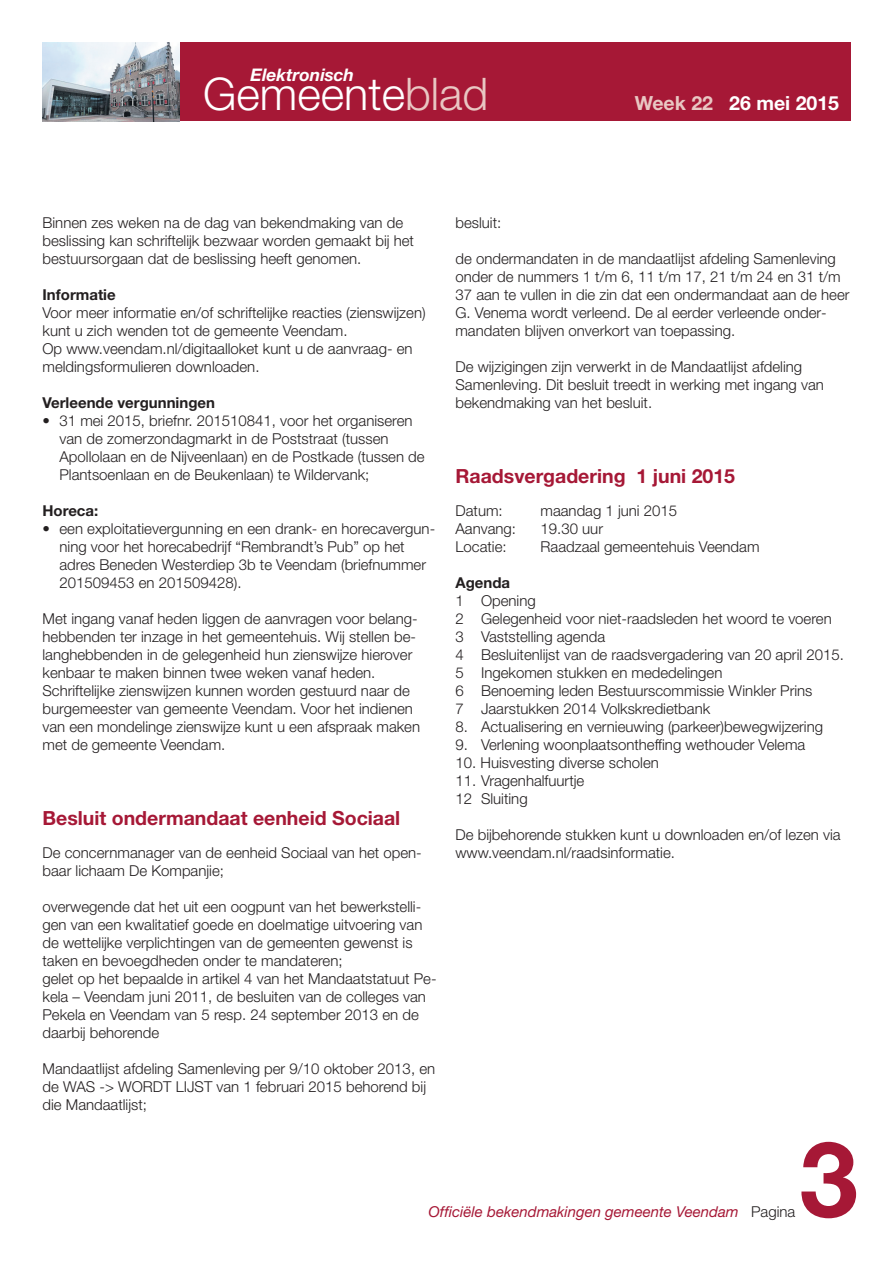
<style>
.page{position:relative;width:893px;height:1263px;background:#fff}
.page>*{position:absolute;margin:0;border:0;box-sizing:border-box;transform-origin:0 0}
.t1{font:700 105px "Helvetica Neue LT Std";color:#a61836}
.t2{font:300 45px "Helvetica Neue LT Std";color:#fff}
.t3{font:700 19.5px "Helvetica Neue LT Std";color:#a61836}
.t4{font:700 19.5px "Helvetica Neue LT Std";color:#fff}
.t5{font:italic 700 17.4px "Helvetica Neue LT Std";color:#fff}
.t6{font:300 15px/18px "Helvetica Neue LT Std";color:#231f20}
.t7{font:700 15px "Helvetica Neue LT Std";color:#231f20}
.t8{font:italic 15px "Helvetica Neue LT Std";color:#a61836}
.s1{color:#e9c7c3}
.s2{font-weight:300;font-style:normal;color:#231f20}
</style>
<div class="page">
<div style="left:43px;top:43px;width:807px;height:78px;background:#a61836"></div>
<img style="left:43px;top:43px;width:137px;height:78px">
<p class="t5" style="left:250px;top:68px;width:105px">Elektronisch</p>
<h2 class="t2" style="left:203px;top:78px;width:287px">Gemeente<span class="s1">blad</span></h2>
<h3 class="t4" style="left:635px;top:97px;width:206px"><span class="s1">Week 22</span> 26 mei 2015</h3>
<p class="t6" style="left:43px;top:215px;width:373px">Binnen zes weken na de dag van bekendmaking van de beslissing kan schriftelijk bezwaar worden gemaakt bij het bestuursorgaan dat de beslissing heeft genomen.</p>
<p class="t7" style="left:43px;top:289px;width:75px">Informatie</p>
<p class="t6" style="left:43px;top:305px;width:385px">Voor meer informatie en/of schriftelijke reacties (zienswijzen) kunt u zich wenden tot de gemeente Veendam.<br>Op www.veendam.nl/digitaalloket kunt u de aanvraag- en meldingsformulieren downloaden.</p>
<p class="t7" style="left:43px;top:397px;width:174px">Verleende vergunningen</p>
<p class="t6" style="left:60px;top:413px;width:367px;text-indent:-17px">• 31 mei 2015, briefnr. 201510841, voor het organiseren van de zomerzondagmarkt in de Poststraat (tussen Apollolaan en de Nijveenlaan) en de Postkade (tussen de Plantsoenlaan en de Beukenlaan) te Wildervank;</p>
<p class="t7" style="left:43px;top:505px;width:57px">Horeca:</p>
<p class="t6" style="left:60px;top:521px;width:377px;text-indent:-17px">• een exploitatievergunning en een drank- en horecavergun&shy;ning voor het horecabedrijf “Rembrandt’s Pub” op het adres Beneden Westerdiep 3b te Veendam (briefnummer 201509453 en 201509428).</p>
<p class="t6" style="left:43px;top:611px;width:379px">Met ingang vanaf heden liggen de aanvragen voor belang&shy;hebbenden ter inzage in het gemeentehuis. Wij stellen be&shy;langhebbenden in de gelegenheid hun zienswijze hierover kenbaar te maken binnen twee weken vanaf heden.<br>Schriftelijke zienswijzen kunnen worden gestuurd naar de burgemeester van gemeente Veendam. Voor het indienen van een mondelinge zienswijze kunt u een afspraak maken met de gemeente Veendam.</p>
<h3 class="t3" style="left:43px;top:811px;width:359px">Besluit ondermandaat eenheid Sociaal</h3>
<p class="t6" style="left:43px;top:845px;width:381px">De concernmanager van de eenheid Sociaal van het open&shy;baar lichaam De Kompanjie;</p>
<p class="t6" style="left:43px;top:899px;width:395px">overwegende dat het uit een oogpunt van het bewerkstelli&shy;gen van een kwalitatief goede en doelmatige uitvoering van de wettelijke verplichtingen van de gemeenten gewenst is taken en bevoegdheden onder te mandateren;<br>gelet op het bepaalde in artikel 4 van het Mandaatstatuut Pe&shy;kela – Veendam juni 2011, de besluiten van de colleges van Pekela en Veendam van 5 resp. 24 september 2013 en de daarbij behorende</p>
<p class="t6" style="left:43px;top:1061px;width:394px">Mandaatlijst afdeling Samenleving per 9/10 oktober 2013, en de WAS -&gt; WORDT LIJST van 1 februari 2015 behorend bij die Mandaatlijst;</p>
<p class="t6" style="left:455px;top:215px;width:47px">besluit:</p>
<p class="t6" style="left:455px;top:251px;width:396px">de ondermandaten in de mandaatlijst afdeling Samenleving onder de nummers 1 t/m 6, 11 t/m 17, 21 t/m 24 en 31 t/m 37 aan te vullen in die zin dat een ondermandaat aan de heer G. Venema wordt verleend. De al eerder verleende onder&shy;mandaten blijven onverkort van toepassing.</p>
<p class="t6" style="left:455px;top:359px;width:370px">De wijzigingen zijn verwerkt in de Mandaatlijst afdeling<br>Samenleving. Dit besluit treedt in werking met ingang van bekendmaking van het besluit.</p>
<h3 class="t3" style="left:455px;top:469px;width:281px">Raadsvergadering 1 juni 2015</h3>
<p class="t6" style="left:455px;top:503px;width:49px">Datum:</p>
<p class="t6" style="left:540px;top:503px;width:138px">maandag 1 juni 2015</p>
<p class="t6" style="left:455px;top:521px;width:62px">Aanvang:</p>
<p class="t6" style="left:540px;top:521px;width:64px">19.30 uur</p>
<p class="t6" style="left:455px;top:539px;width:53px">Locatie:</p>
<p class="t6" style="left:540px;top:539px;width:220px">Raadzaal gemeentehuis Veendam</p>
<p class="t7" style="left:455px;top:577px;width:56px">Agenda</p>
<p class="t6" style="left:455px;top:593px;width:390px">1 Opening<br>2 Gelegenheid voor niet-raadsleden het woord te voeren<br>3 Vaststelling agenda<br>4 Besluitenlijst van de raadsvergadering van 20 april 2015.<br>5 Ingekomen stukken en mededelingen<br>6 Benoeming leden Bestuurscommissie Winkler Prins<br>7 Jaarstukken 2014 Volkskredietbank</p>
<p class="t6" style="left:455px;top:719px;width:369px">8. Actualisering en vernieuwing (parkeer)bewegwijzering</p>
<p class="t6" style="left:455px;top:737px;width:351px">9. Verlening woonplaatsontheffing wethouder Velema</p>
<p class="t6" style="left:455px;top:755px;width:205px">10. Huisvesting diverse scholen</p>
<p class="t6" style="left:455px;top:773px;width:130px">11. Vragenhalfuurtje<br>12 Sluiting</p>
<p class="t6" style="left:455px;top:827px;width:387px">De bijbehorende stukken kunt u downloaden en/of lezen via www.veendam.nl/raadsinformatie.</p>
<h1 class="t1" style="left:800px;top:1142px;width:60px">3</h1>
<p class="t8" style="left:429px;top:1206px;width:368px">Officiële bekendmakingen gemeente Veendam <span class="s2">Pagina</span></p>
</div>
